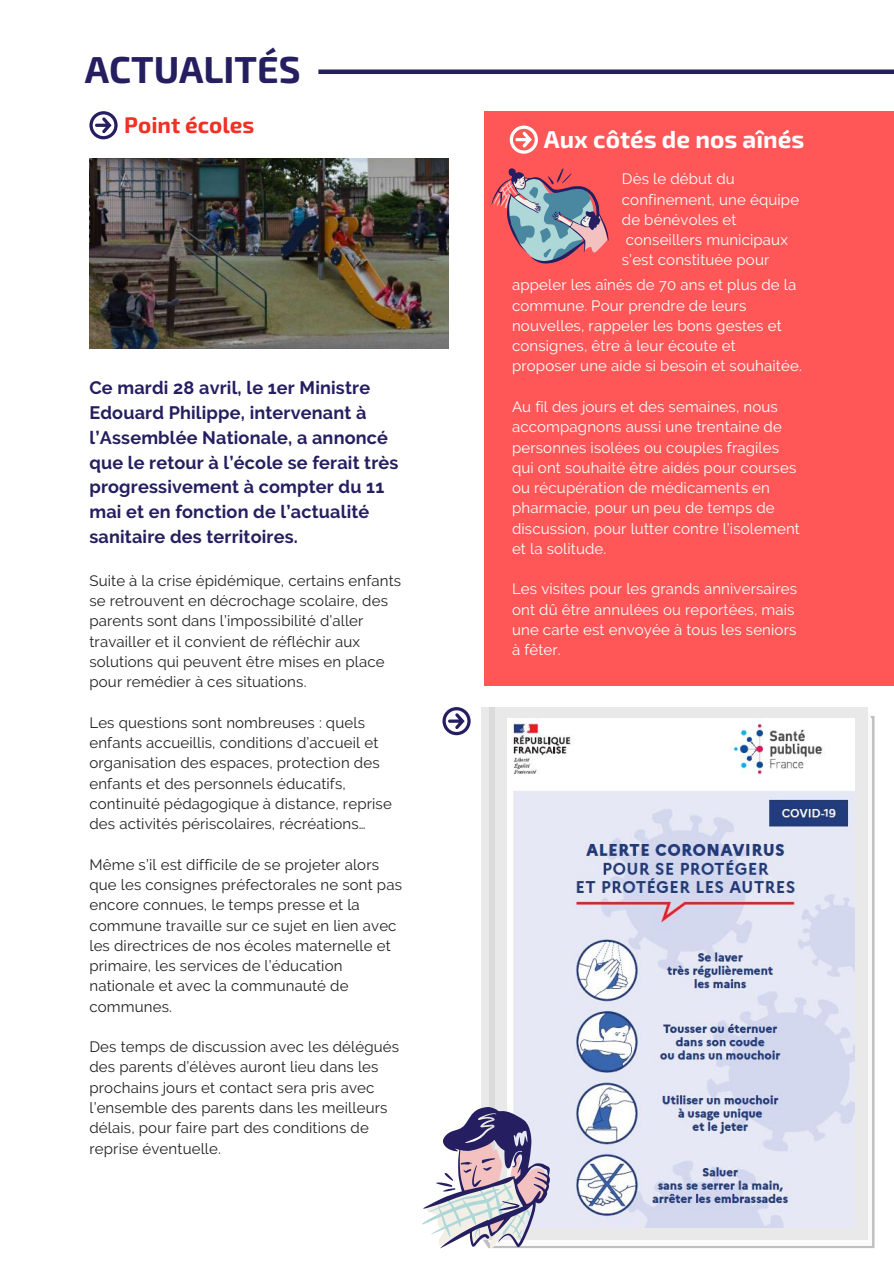
<style>
.page{position:relative;width:894px;height:1264px;background:#fff}
.page>*{position:absolute;margin:0;border:0;box-sizing:border-box;transform-origin:0 0}
.t1{font:700 37.5px "Exo 2";color:#251e60}
.t2{font:700 24.45px "Exo 2";color:#fff}
.t3{font:700 22.5px "Exo 2";color:#ee3224}
.t4{font:700 18px/24.8px "Raleway";letter-spacing:.01em;color:#251e60}
.t5{font:15px/20.2px "Raleway";letter-spacing:.01em;color:#222}
.t6{font:15px/20.2px "Raleway";letter-spacing:.01em;color:#fff}
</style>
<div class="page">
<div style="left:483px;top:111px;width:410px;height:574px;background:#ff5757"></div>
<svg style="left:509px;top:126px;width:28px;height:28px"></svg>
<svg style="left:89px;top:111px;width:29px;height:28px"></svg>
<svg style="left:491px;top:168px;width:117px;height:96px"></svg>
<svg style="left:318px;top:69px;width:575px;height:5px;background:#3a346f"></svg>
<div style="left:481px;top:707px;width:386px;height:532px;background:#e9e9e9"></div>
<img style="left:507px;top:718px;width:347px;height:509px">
<div style="left:489px;top:707px;width:5px;height:532px;background:#dbdbdb"></div>
<svg style="left:442px;top:707px;width:28px;height:28px"></svg>
<svg style="left:422px;top:1106px;width:128px;height:142px"></svg>
<img style="left:89px;top:158px;width:360px;height:190px">
<h1 class="t1" style="left:85px;top:45px;width:217px">ACTUALITÉS</h1>
<h3 class="t3" style="left:124px;top:110px;width:131px">Point écoles</h3>
<p class="t4" style="left:89px;top:376px;width:310px">Ce mardi 28 avril, le 1er Ministre<br>Edouard Philippe, intervenant à l’Assemblée Nationale, a annoncé que le retour à l’école se ferait très progressivement à compter du 11 mai et en fonction de l’actualité sanitaire des territoires.</p>
<p class="t5" style="left:89px;top:570px;width:313px">Suite à la crise épidémique, certains enfants se retrouvent en décrochage scolaire, des parents sont dans l’impossibilité d’aller travailler et il convient de réfléchir aux solutions qui peuvent être mises en place pour remédier à ces situations.</p>
<p class="t5" style="left:89px;top:712px;width:304px">Les questions sont nombreuses : quels enfants accueillis, conditions d’accueil et organisation des espaces, protection des enfants et des personnels éducatifs, continuité pédagogique à distance, reprise des activités périscolaires, récréations…</p>
<p class="t5" style="left:89px;top:854px;width:314px">Même s’il est difficile de se projeter alors que les consignes préfectorales ne sont pas encore connues, le temps presse et la commune travaille sur ce sujet en lien avec les directrices de nos écoles maternelle et primaire, les services de l’éducation nationale et avec la communauté de communes.</p>
<p class="t5" style="left:89px;top:1036px;width:311px">Des temps de discussion avec les délégués des parents d’élèves auront lieu dans les prochains jours et contact sera pris avec l’ensemble des parents dans les meilleurs délais, pour faire part des conditions de reprise éventuelle.</p>
<h2 class="t2" style="left:543px;top:124px;width:262px">Aux côtés de nos aînés</h2>
<p class="t6" style="left:621px;top:169px;width:179px">Dès le début du confinement, une équipe de bénévoles et conseillers municipaux s’est constituée pour</p>
<p class="t6" style="left:512px;top:275px;width:291px">appeler les aînés de 70 ans et plus de la commune. Pour prendre de leurs nouvelles, rappeler les bons gestes et consignes, être à leur écoute et proposer une aide si besoin et souhaitée.</p>
<p class="t6" style="left:512px;top:396px;width:289px">Au fil des jours et des semaines, nous accompagnons aussi une trentaine de personnes isolées ou couples fragiles qui ont souhaité être aidés pour courses ou récupération de médicaments en pharmacie, pour un peu de temps de discussion, pour lutter contre l’isolement et la solitude.</p>
<p class="t6" style="left:512px;top:579px;width:286px">Les visites pour les grands anniversaires ont dû être annulées ou reportées, mais une carte est envoyée à tous les seniors à fêter.</p>
</div>
